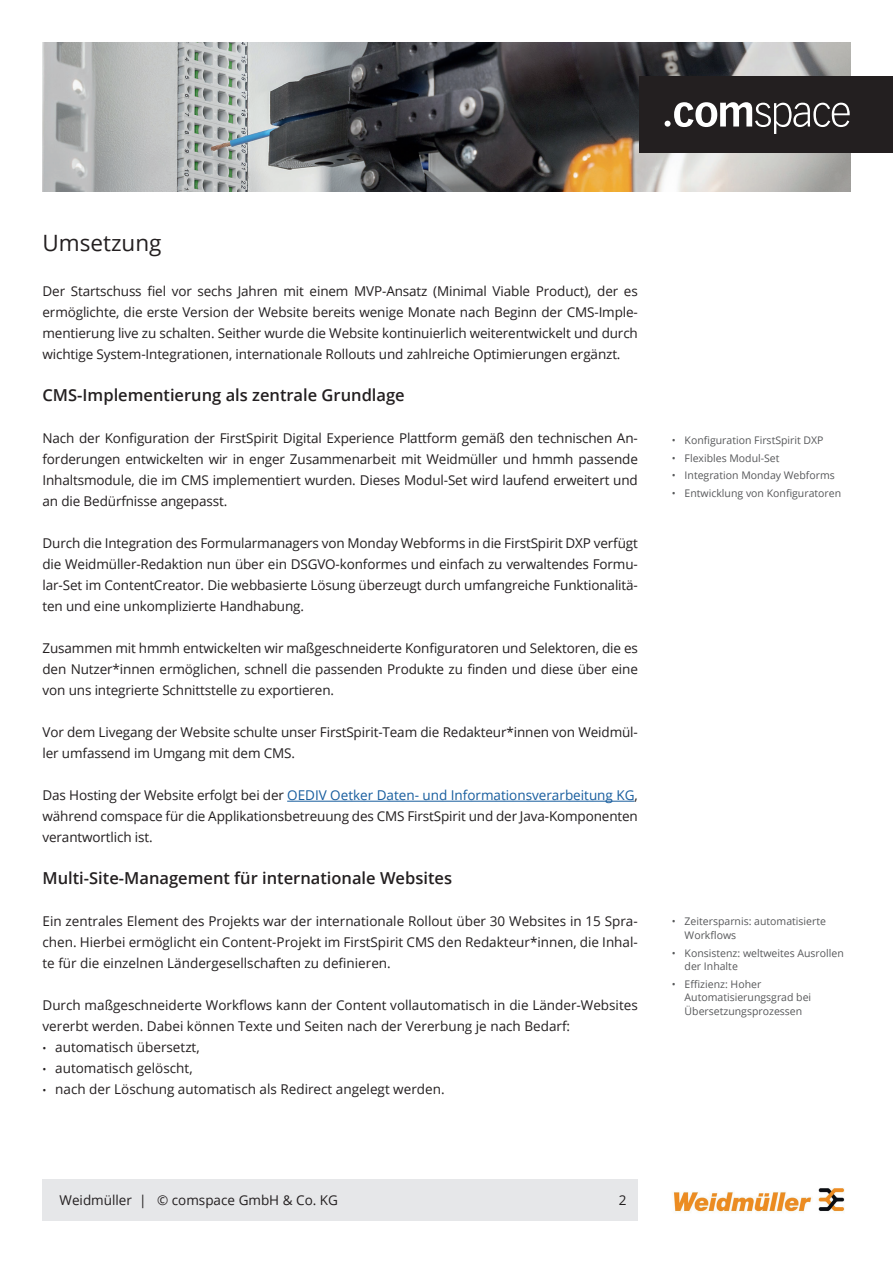
<style>
.page{position:relative;width:893px;height:1263px;background:#fff}
.page>*{position:absolute;margin:0;border:0;box-sizing:border-box;transform-origin:0 0}
.t1{font:22.5px "Open Sans";color:#231f20}
.t2{font:600 16.5px "Open Sans";color:#231f20}
.t3{font:13.5px/21px "Open Sans";letter-spacing:-.01em;color:#231f20;text-align:justify}
.t4{font:10.5px/13.5px "Open Sans";color:#57585a}
.s1{color:#175d9e}
.s2{font-size:10.5px}
</style>
<div class="page">
<img style="left:43px;top:43px;width:807px;height:148px">
<div style="left:43px;top:1179px;width:595px;height:41px;background:#e6e7e9"></div>
<div style="left:639px;top:77px;width:254px;height:76px;background:#231f20"></div>
<svg style="left:665px;top:102px;width:185px;height:32px"></svg>
<img style="left:673px;top:1188px;width:172px;height:24px">
<hr style="left:287px;top:801px;width:347px;height:1px;background:#175d9e">
<h1 class="t1" style="left:43px;top:227px;width:121px">Umsetzung</h1>
<p class="t3" style="left:43px;top:280px;width:597px">Der Startschuss fiel vor sechs Jahren mit einem MVP-Ansatz (Minimal Viable Product), der es ermöglichte, die erste Version der Website bereits wenige Monate nach Beginn der CMS-Imple&shy;mentierung live zu schalten. Seither wurde die Website kontinuierlich weiterentwickelt und durch wichtige System-Integrationen, internationale Rollouts und zahlreiche Optimierungen ergänzt.</p>
<p class="t2" style="left:43px;top:384px;width:364px">CMS-Implementierung als zentrale Grundlage</p>
<p class="t3" style="left:43px;top:427px;width:597px">Nach der Konfiguration der FirstSpirit Digital Experience Plattform gemäß den technischen An&shy;forderungen entwickelten wir in enger Zusammenarbeit mit Weidmüller und hmmh passende Inhaltsmodule, die im CMS implementiert wurden. Dieses Modul-Set wird laufend erweitert und an die Bedürfnisse angepasst.</p>
<p class="t3" style="left:43px;top:532px;width:597px">Durch die Integration des Formularmanagers von Monday Webforms in die FirstSpirit DXP verfügt die Weidmüller-Redaktion nun über ein DSGVO-konformes und einfach zu verwaltendes Formu&shy;lar-Set im ContentCreator. Die webbasierte Lösung überzeugt durch umfangreiche Funktionalitä&shy;ten und eine unkomplizierte Handhabung.</p>
<p class="t3" style="left:43px;top:637px;width:597px">Zusammen mit hmmh entwickelten wir maßgeschneiderte Konfiguratoren und Selektoren, die es den Nutzer*innen ermöglichen, schnell die passenden Produkte zu finden und diese über eine von uns integrierte Schnittstelle zu exportieren.</p>
<p class="t3" style="left:43px;top:721px;width:597px">Vor dem Livegang der Website schulte unser FirstSpirit-Team die Redakteur*innen von Weidmül&shy;ler umfassend im Umgang mit dem CMS.</p>
<p class="t3" style="left:43px;top:784px;width:597px">Das Hosting der Website erfolgt bei der <span class="s1">OEDIV Oetker Daten- und Informationsverarbeitung KG</span>, während comspace für die Applikationsbetreuung des CMS FirstSpirit und der Java-Komponenten verantwortlich ist.</p>
<p class="t2" style="left:43px;top:867px;width:411px">Multi-Site-Management für internationale Websites</p>
<p class="t3" style="left:43px;top:910px;width:597px">Ein zentrales Element des Projekts war der internationale Rollout über 30 Websites in 15 Spra&shy;chen. Hierbei ermöglicht ein Content-Projekt im FirstSpirit CMS den Redakteur*innen, die Inhal&shy;te für die einzelnen Ländergesellschaften zu definieren.</p>
<p class="t3" style="left:43px;top:994px;width:597px">Durch maßgeschneiderte Workflows kann der Content vollautomatisch in die Länder-Websites vererbt werden. Dabei können Texte und Seiten nach der Vererbung je nach Bedarf:</p>
<p class="t3" style="left:43px;top:1036px;width:159px"><span class="s2">•</span> automatisch übersetzt,</p>
<p class="t3" style="left:43px;top:1057px;width:152px"><span class="s2">•</span> automatisch gelöscht,</p>
<p class="t3" style="left:43px;top:1078px;width:404px"><span class="s2">•</span> nach der Löschung automatisch als Redirect angelegt werden.</p>
<p class="t4" style="left:672px;top:433px;width:153px">• Konfiguration FirstSpirit DXP</p>
<p class="t4" style="left:672px;top:451px;width:109px">• Flexibles Modul-Set</p>
<p class="t4" style="left:672px;top:468px;width:165px">• Integration Monday Webforms</p>
<p class="t4" style="left:672px;top:486px;width:171px">• Entwicklung von Konfiguratoren</p>
<p class="t4" style="left:685px;top:914px;width:143px;text-indent:-13px">• Zeitersparnis: automatisierte<br>Workflows</p>
<p class="t4" style="left:685px;top:946px;width:161px;text-indent:-13px">• Konsistenz: weltweites Ausrollen der Inhalte</p>
<p class="t4" style="left:685px;top:977px;width:128px;text-indent:-13px">• Effizienz: Hoher<br>Automatisierungsgrad bei<br>Übersetzungsprozessen</p>
<p class="t3" style="left:60px;top:1189px;width:280px">Weidmüller | © comspace GmbH &amp; Co. KG</p>
<p class="t3" style="left:619px;top:1189px;width:9px">2</p>
</div>
